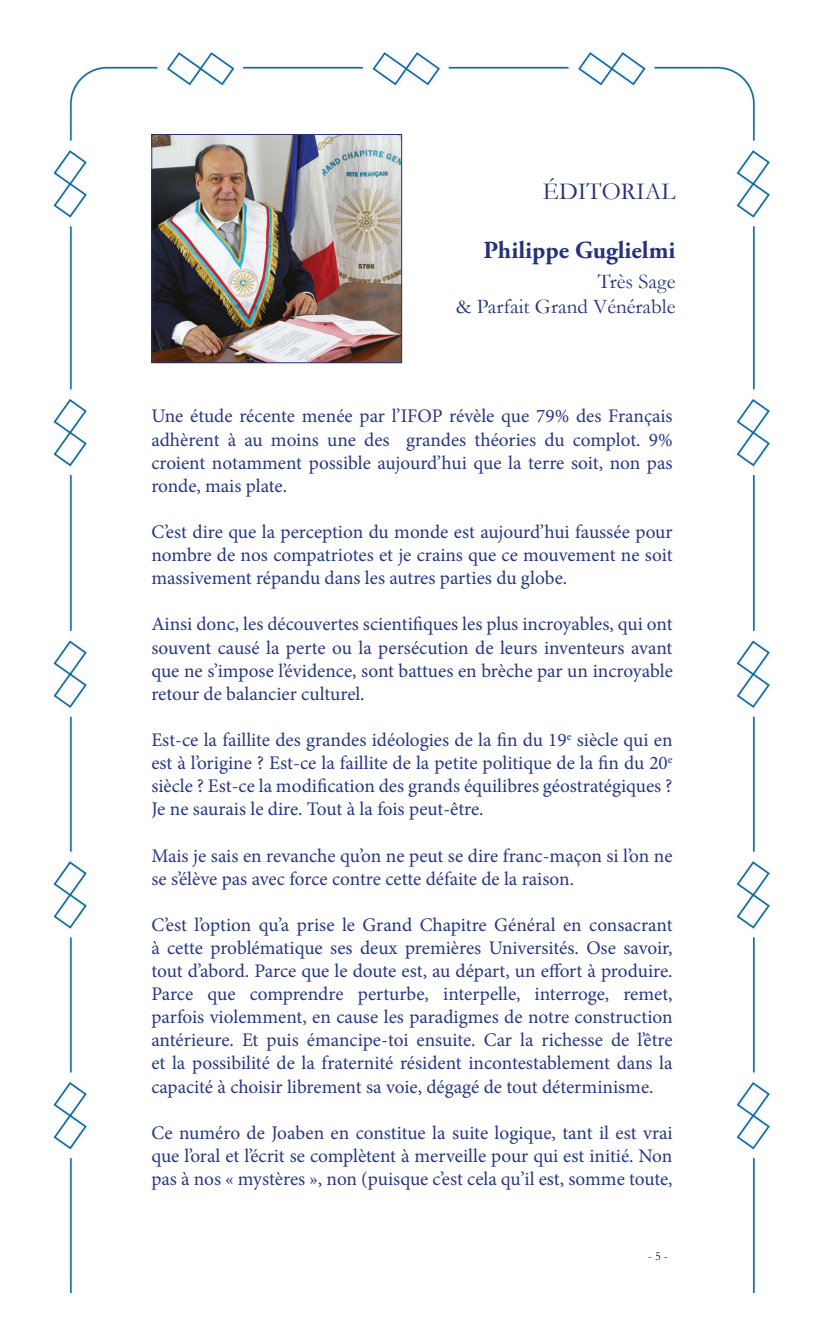
<style>
.page{position:relative;width:824px;height:1340px;background:#fff}
.page>*{position:absolute;margin:0;border:0;box-sizing:border-box;transform-origin:0 0}
.t1{font:700 24.5px "Adobe Garamond Pro";color:#253279}
.t2{font:24.5px "Garamond";color:#253279}
.t3{font:21px/25.2px "Garamond";color:#253279;text-align:right}
.t4{font:19.25px/23.1px "Minion Pro";color:#283782;text-align:justify}
.t5{font:12.25px "Garamond";color:#1a1a18}
</style>
<div class="page">
<img style="left:53px;top:52px;width:719px;height:1240px">
<img style="left:153px;top:136px;width:247px;height:225px">
<div style="left:151px;top:134px;width:251px;height:229px;border:1px solid #253279"></div>
<p class="t2" style="left:543px;top:178px;width:134px">ÉDITORIAL</p>
<p class="t1" style="left:483px;top:235px;width:193px">Philippe Guglielmi</p>
<p class="t3" style="left:456px;top:269px;width:221px">Très Sage<br>&amp; Parfait Grand Vénérable</p>
<p class="t4" style="left:151px;top:406px;width:522px">Une étude récente menée par l’IFOP révèle que 79% des Français adhèrent à au moins une des grandes théories du complot. 9% croient notamment possible aujourd’hui que la terre soit, non pas ronde, mais plate.</p>
<p class="t4" style="left:151px;top:522px;width:522px">C’est dire que la perception du monde est aujourd’hui faussée pour nombre de nos compatriotes et je crains que ce mouvement ne soit massivement répandu dans les autres parties du globe.</p>
<p class="t4" style="left:151px;top:614px;width:523px">Ainsi donc, les découvertes scientifiques les plus incroyables, qui ont souvent causé la perte ou la persécution de leurs inventeurs avant que ne s’impose l’évidence, sont battues en brèche par un incroyable retour de balancier culturel.</p>
<p class="t4" style="left:151px;top:730px;width:522px">Est-ce la faillite des grandes idéologies de la fin du 19<sup>e</sup> siècle qui en est à l’origine ? Est-ce la faillite de la petite politique de la fin du 20<sup>e </sup>siècle ? Est-ce la modification des grands équilibres géostratégiques ?<br>Je ne saurais le dire. Tout à la fois peut-être.</p>
<p class="t4" style="left:151px;top:845px;width:522px">Mais je sais en revanche qu’on ne peut se dire franc-maçon si l’on ne se s’élève pas avec force contre cette défaite de la raison.</p>
<p class="t4" style="left:151px;top:914px;width:522px">C’est l’option qu’a prise le Grand Chapitre Général en consacrant à cette problématique ses deux premières Universités. Ose savoir, tout d’abord. Parce que le doute est, au départ, un effort à produire.<br>Parce que comprendre perturbe, interpelle, interroge, remet, parfois violemment, en cause les paradigmes de notre construction antérieure. Et puis émancipe-toi ensuite. Car la richesse de l’être et la possibilité de la fraternité résident incontestablement dans la capacité à choisir librement sa voie, dégagé de tout déterminisme.</p>
<p class="t4" style="left:151px;top:1122px;width:522px">Ce numéro de Joaben en constitue la suite logique, tant il est vrai que l’oral et l’écrit se complètent à merveille pour qui est initié. Non pas à nos « mystères », non (puisque c’est cela qu’il est, somme toute,</p>
<p class="t5" style="left:648px;top:1250px;width:21px">- 5 -</p>
</div>
